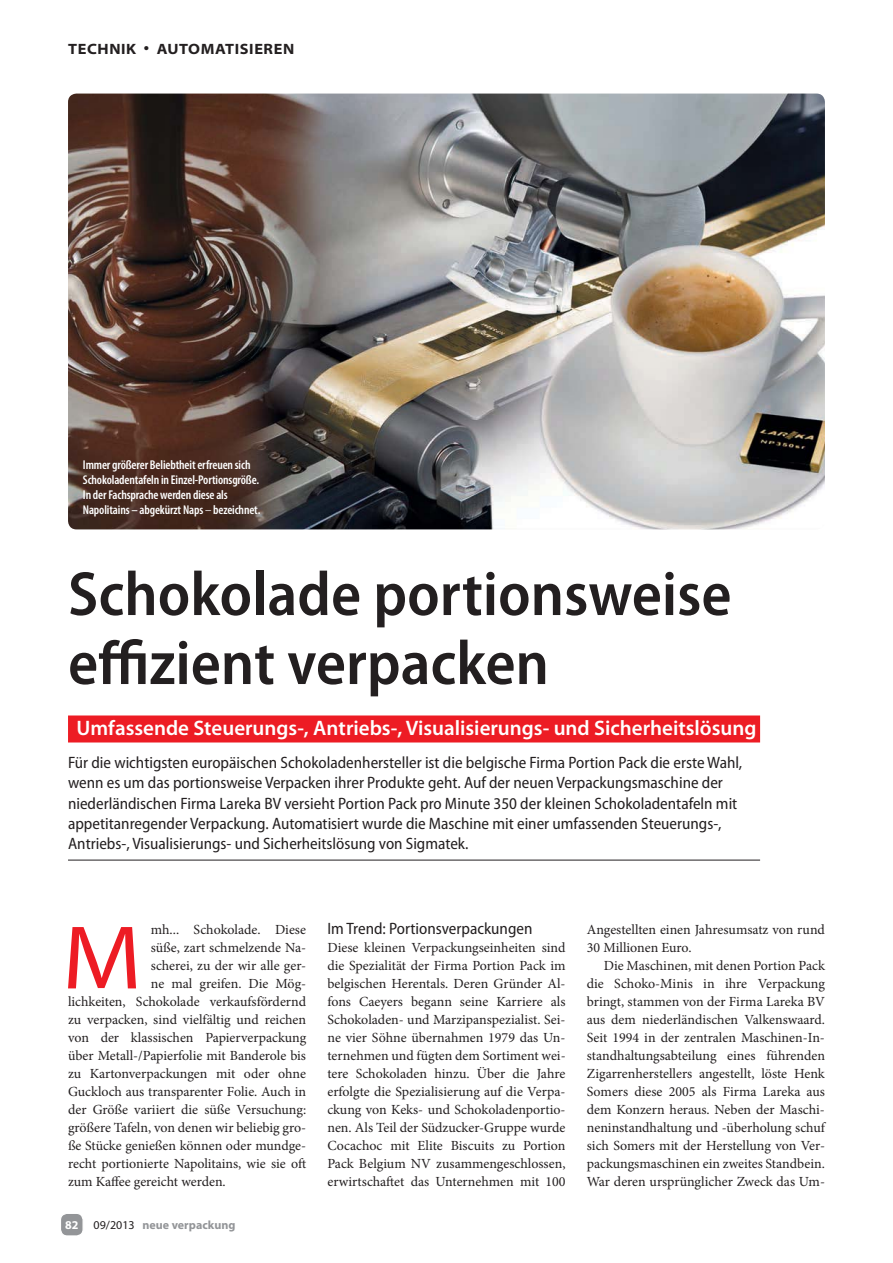
<style>
.page{position:relative;width:893px;height:1263px;background:#fff}
.page>*{position:absolute;margin:0;border:0;box-sizing:border-box;transform-origin:0 0}
.t1{font:semi-expanded 91.05px "Myriad Pro";color:#ed1c24}
.t2{font:600 semi-condensed 63px/69px "Myriad Pro";color:#231f20}
.t3{font:600 21px "Myriad Pro";color:#fff}
.t4{font:semi-condensed 16.5px/20.2px "Myriad Pro";color:#231f20}
.t5{font:700 semi-expanded 15px "Myriad Pro";letter-spacing:.04em;color:#231f20}
.t6{font:13.95px/18px "Minion Pro";color:#231f20;text-align:justify}
.t7{font:600 condensed 12.75px/15px "Myriad Pro";letter-spacing:-.01em;color:#fff}
.t8{font:700 12px "Myriad Pro";color:#939598}
.t9{font:700 12px "Myriad Pro";color:#fff}
.s1{font-weight:400}
.s2{font-weight:400;color:#231f20}
</style>
<div class="page">
<div style="left:60px;top:1213px;width:23px;height:23px;background:#939598;border-radius:7px"></div>
<div style="left:60px;top:1213px;width:24px;height:23px;border:1px solid #fff;border-radius:7px"></div>
<img style="left:68px;top:94px;width:757px;height:435px;border-radius:9px">
<div style="left:68px;top:715px;width:692px;height:27px;background:#ed1c24"></div>
<hr style="left:68px;top:860px;width:692px;height:1px;background:#231f20">
<p class="t5" style="left:68px;top:40px;width:70px">TECHNIK</p>
<p class="t5" style="left:157px;top:40px;width:139px">AUTOMATISIEREN</p>
<p class="t7" style="left:83px;top:459px;width:179px">Immer größerer Beliebtheit erfreuen sich Schokoladentafeln in Einzel-Portionsgröße.<br>In der Fachsprache werden diese als Napolitains – abgekürzt Naps <span class="s1">–</span> bezeichnet.</p>
<h2 class="t2" style="left:68px;top:559px;width:665px">Schokolade portionsweise effizient verpacken</h2>
<h3 class="t3" style="left:77px;top:720px;width:681px">Umfassende Steuerungs-, Antriebs-, Visualisierungs- und Sicherheitslösung</h3>
<p class="t4" style="left:68px;top:754px;width:676px">Für die wichtigsten europäischen Schokoladenhersteller ist die belgische Firma Portion Pack die erste Wahl, wenn es um das portionsweise Verpacken ihrer Produkte geht. Auf der neuen Verpackungsmaschine der niederländischen Firma Lareka BV versieht Portion Pack pro Minute 350 der kleinen Schokoladentafeln mit appetitanregender Verpackung. Automatisiert wurde die Maschine mit einer umfassenden Steuerungs-, Antriebs-, Visualisierungs- und Sicherheitslösung von Sigmatek.</p>
<h1 class="t1" style="left:62px;top:904px;width:81px">M</h1>
<p class="t6" style="left:151px;top:922px;width:157px">mh... Schokolade. Diese</p>
<p class="t6" style="left:151px;top:940px;width:157px">süße, zart schmelzende Na-</p>
<p class="t6" style="left:151px;top:958px;width:157px">scherei, zu der wir alle ger-</p>
<p class="t6" style="left:151px;top:976px;width:157px">ne mal greifen. Die Mög-</p>
<p class="t6" style="left:68px;top:994px;width:240px">lichkeiten, Schokolade verkaufsfördernd</p>
<p class="t6" style="left:68px;top:1012px;width:240px">zu verpacken, sind vielfältig und reichen</p>
<p class="t6" style="left:68px;top:1030px;width:240px">von der klassischen Papierverpackung</p>
<p class="t6" style="left:68px;top:1048px;width:240px">über Metall-/Papierfolie mit Banderole bis</p>
<p class="t6" style="left:68px;top:1066px;width:240px">zu Kartonverpackungen mit oder ohne</p>
<p class="t6" style="left:68px;top:1084px;width:240px">Guckloch aus transparenter Folie. Auch in</p>
<p class="t6" style="left:68px;top:1102px;width:240px">der Größe variiert die süße Versuchung:</p>
<p class="t6" style="left:68px;top:1120px;width:240px">größere Tafeln, von denen wir beliebig gro-</p>
<p class="t6" style="left:68px;top:1138px;width:240px">ße Stücke genießen können oder mundge-</p>
<p class="t6" style="left:68px;top:1156px;width:240px">recht portionierte Napolitains, wie sie oft</p>
<p class="t6" style="left:68px;top:1174px;width:159px">zum Kaffee gereicht werden.</p>
<p class="t9" style="left:65px;top:1218px;width:15px">82</p>
<p class="t8" style="left:94px;top:1218px;width:143px"><span class="s2">09/2013</span> neue verpackung</p>
<p class="t4" style="left:327px;top:920px;width:207px">Im Trend: Portionsverpackungen</p>
<p class="t6" style="left:327px;top:940px;width:240px">Diese kleinen Verpackungseinheiten sind die Spezialität der Firma Portion Pack im belgischen Herentals. Deren Gründer Al&shy;fons Caeyers begann seine Karriere als Schokoladen- und Marzipanspezialist. Sei&shy;ne vier Söhne übernahmen 1979 das Un&shy;ternehmen und fügten dem Sortiment wei&shy;tere Schokoladen hinzu. Über die Jahre erfolgte die Spezialisierung auf die Verpa&shy;ckung von Keks- und Schokoladenportio&shy;nen. Als Teil der Südzucker-Gruppe wurde Cocachoc mit Elite Biscuits zu Portion Pack Belgium NV zusammengeschlossen, erwirtschaftet das Unternehmen mit 100</p>
<p class="t6" style="left:587px;top:922px;width:240px">Angestellten einen Jahresumsatz von rund<br>30 Millionen Euro.</p>
<p class="t6" style="left:587px;top:958px;width:240px;text-indent:17px">Die Maschinen, mit denen Portion Pack die Schoko-Minis in ihre Verpackung bringt, stammen von der Firma Lareka BV aus dem niederländischen Valkenswaard.<br>Seit 1994 in der zentralen Maschinen-In&shy;standhaltungsabteilung eines führenden Zigarrenherstellers angestellt, löste Henk Somers diese 2005 als Firma Lareka aus dem Konzern heraus. Neben der Maschi&shy;neninstandhaltung und -überholung schuf sich Somers mit der Herstellung von Ver&shy;packungsmaschinen ein zweites Standbein.<br>War deren ursprünglicher Zweck das Um-</p>
</div>
